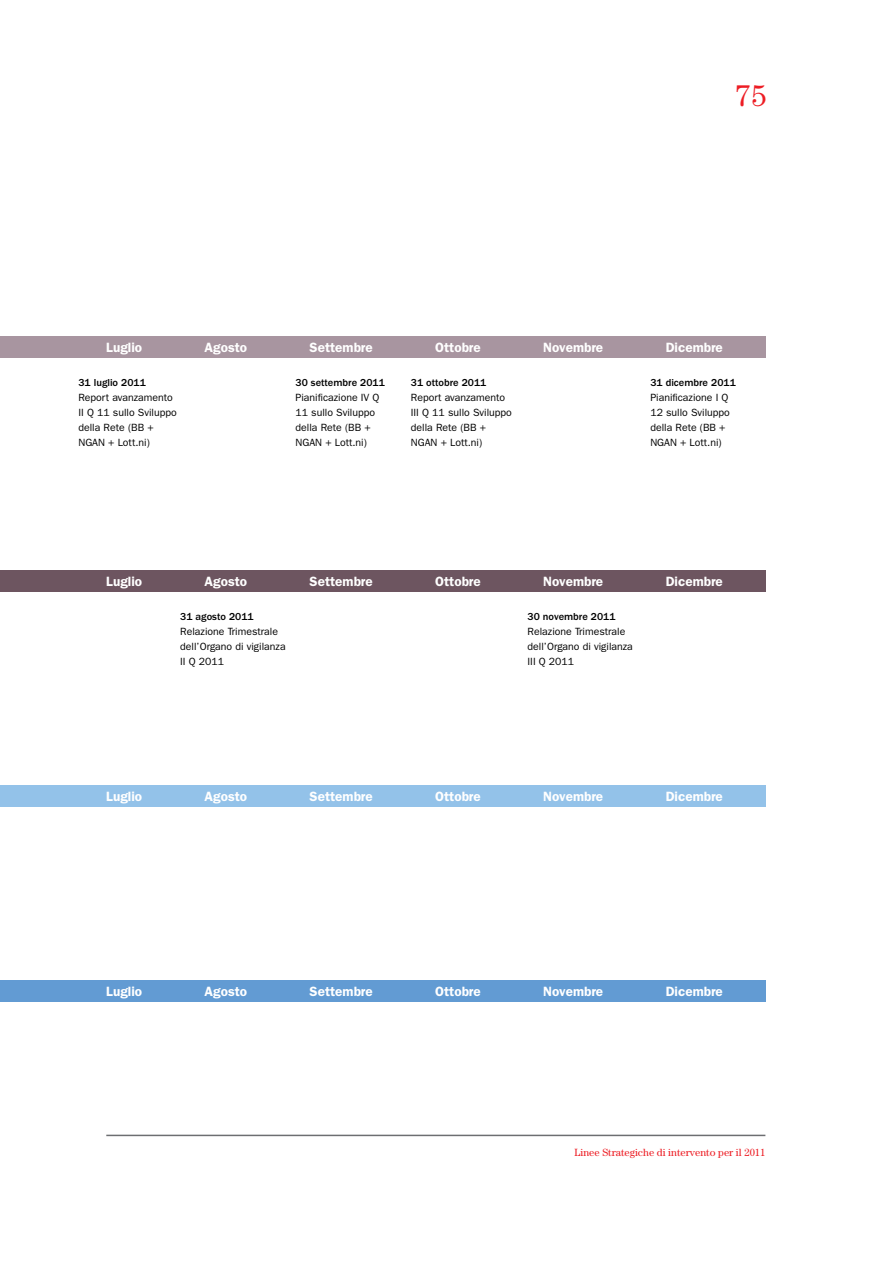
<style>
.page{position:relative;width:893px;height:1263px;background:#fff}
.page>*{position:absolute;margin:0;border:0;box-sizing:border-box;transform-origin:0 0}
.t1{font:30px "Century Std";color:#ed1d24}
.t2{font:600 13.5px "ITC Franklin Gothic Std";color:#fff}
.t3{font:10.5px/15px "ITC Franklin Gothic Std";color:#000}
.t4{font:10.5px "Century Std";color:#ed1d24}
.s1{font-weight:500}
</style>
<div class="page">
<hr style="left:106px;top:1135px;width:659px;height:1px;background:#6d6e71">
<div style="left:0;top:337px;width:765px;height:21px;background:#a895a0"></div>
<div style="left:0;top:571px;width:765px;height:21px;background:#6d5560"></div>
<div style="left:0;top:785px;width:765px;height:21px;background:#93c2e9"></div>
<div style="left:0;top:981px;width:765px;height:21px;background:#629bd3"></div>
<p class="t1" style="left:735px;top:78px;width:33px">75</p>
<p class="t2" style="left:106px;top:339px;width:37px">Luglio</p>
<p class="t2" style="left:205px;top:339px;width:44px">Agosto</p>
<p class="t2" style="left:310px;top:339px;width:65px">Settembre</p>
<p class="t2" style="left:435px;top:339px;width:47px">Ottobre</p>
<p class="t2" style="left:543px;top:339px;width:62px">Novembre</p>
<p class="t2" style="left:666px;top:339px;width:59px">Dicembre</p>
<p class="t3" style="left:78px;top:375px;width:100px"><span class="s1">31 luglio 2011<br></span>Report avanzamento<br>II Q 11 sullo Sviluppo della Rete (BB +<br>NGAN</p>
<p class="t3" style="left:108px;top:435px;width:43px">+ Lott.ni)</p>
<p class="t3" style="left:296px;top:375px;width:91px"><span class="s1">30 settembre 2011<br></span>Pianificazione IV Q<br>11 sullo Sviluppo della Rete (BB +<br>NGAN</p>
<p class="t3" style="left:325px;top:435px;width:43px">+ Lott.ni)</p>
<p class="t3" style="left:411px;top:375px;width:103px"><span class="s1">31 ottobre 2011<br></span>Report avanzamento<br>III Q 11 sullo Sviluppo della Rete (BB +<br>NGAN</p>
<p class="t3" style="left:441px;top:435px;width:43px">+ Lott.ni)</p>
<p class="t3" style="left:650px;top:375px;width:87px"><span class="s1">31 dicembre 2011<br></span>Pianificazione I Q<br>12 sullo Sviluppo della Rete (BB +<br>NGAN</p>
<p class="t3" style="left:680px;top:435px;width:43px">+ Lott.ni)</p>
<p class="t2" style="left:106px;top:573px;width:37px">Luglio</p>
<p class="t2" style="left:205px;top:573px;width:44px">Agosto</p>
<p class="t3" style="left:180px;top:609px;width:107px"><span class="s1">31 agosto 2011<br></span>Relazione Trimestrale dell’Organo di vigilanza<br>II Q 2011</p>
<p class="t2" style="left:310px;top:573px;width:65px">Settembre</p>
<p class="t2" style="left:106px;top:788px;width:37px">Luglio</p>
<p class="t2" style="left:205px;top:788px;width:44px">Agosto</p>
<p class="t2" style="left:310px;top:788px;width:65px">Settembre</p>
<p class="t2" style="left:435px;top:573px;width:47px">Ottobre</p>
<p class="t2" style="left:543px;top:573px;width:62px">Novembre</p>
<p class="t3" style="left:528px;top:609px;width:107px"><span class="s1">30 novembre 2011<br></span>Relazione Trimestrale dell’Organo di vigilanza<br>III Q 2011</p>
<p class="t2" style="left:666px;top:573px;width:59px">Dicembre</p>
<p class="t2" style="left:435px;top:788px;width:47px">Ottobre</p>
<p class="t2" style="left:543px;top:788px;width:62px">Novembre</p>
<p class="t2" style="left:666px;top:788px;width:59px">Dicembre</p>
<p class="t2" style="left:106px;top:983px;width:37px">Luglio</p>
<p class="t2" style="left:205px;top:983px;width:44px">Agosto</p>
<p class="t2" style="left:310px;top:983px;width:65px">Settembre</p>
<p class="t2" style="left:435px;top:983px;width:47px">Ottobre</p>
<p class="t2" style="left:543px;top:983px;width:62px">Novembre</p>
<p class="t2" style="left:666px;top:983px;width:59px">Dicembre</p>
<p class="t4" style="left:575px;top:1146px;width:192px">Linee Strategiche di intervento per il 2011</p>
</div>
